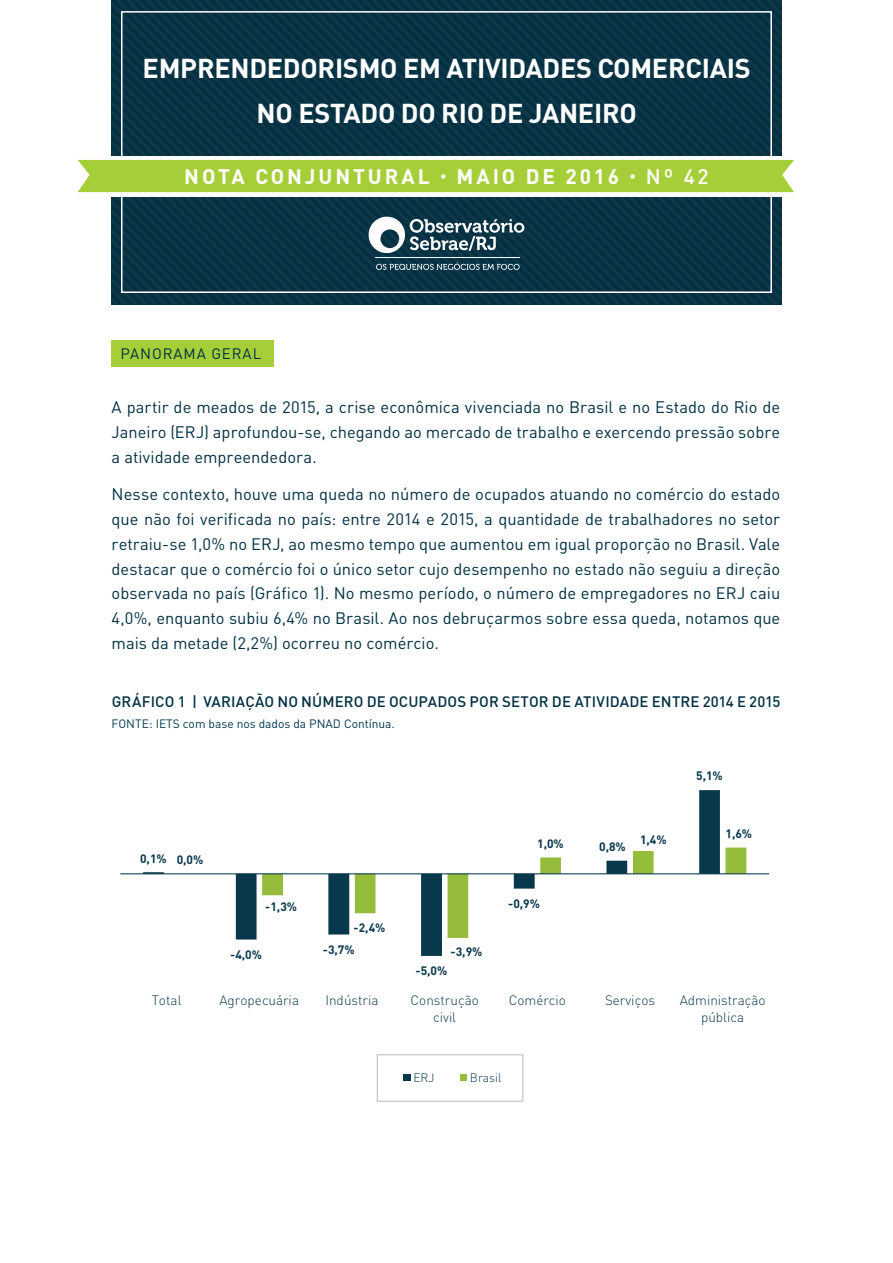
<style>
.page{position:relative;width:893px;height:1263px;background:#fff}
.page>*{position:absolute;margin:0;border:0;box-sizing:border-box;transform-origin:0 0}
.t1{font:700 27px/44.7px "DIN Pro";letter-spacing:-.01em;color:#fff;text-align:center}
.t2{font:700 20.85px "DIN Pro";letter-spacing:.14em;color:#fff}
.t3{font:16.5px/24.8px "DIN Pro";color:#003042;text-align:justify}
.t4{font:500 15px "DIN Pro";letter-spacing:.005em;color:#003042}
.t5{font:15px "DIN Pro";letter-spacing:.06em;color:#003042}
.t6{font:300 13.5px/17.2px "DIN Pro";color:#08384c;text-align:center}
.t7{font:700 12px "DIN Pro";color:#08384c}
.t8{font:12px "DIN Pro";color:#00384d}
.t9{font:300 12px "DIN Pro";color:#08384c}
.t10{font:700 10.5px "DIN Pro";letter-spacing:.11em;color:#fff}
.s1{font-size:9px}
.s2{font-size:13.5px}
.s3{font-weight:500}
</style>
<div class="page">
<svg style="left:78px;top:0;width:716px;height:304px;background:#335958"></svg>
<div style="left:111px;top:340px;width:163px;height:26px;background:#a6ce39"></div>
<svg style="left:143px;top:790px;width:577px;height:166px"></svg>
<svg style="left:262px;top:847px;width:484px;height:91px"></svg>
<hr style="left:120px;top:873px;width:649px;height:1px;background:#08384c">
<div style="left:377px;top:1054px;width:146px;height:48px;border:1px solid #bfbebe"></div>
<div style="left:404px;top:1074px;width:7px;height:7px;background:#08384c"></div>
<div style="left:460px;top:1074px;width:7px;height:7px;background:#96bc3c"></div>
<h1 class="t1" style="left:143px;top:45px;width:610px">EMPRENDEDORISMO EM ATIVIDADES COMERCIAIS<br>NO ESTADO DO RIO DE JANEIRO</h1>
<p class="t10" style="left:321px;top:99px;width:252px">NOTA CONJUNTURAL <span class="s1">•</span> MAIO DE 2016 <span class="s1">•</span> Nº42</p>
<p class="t2" style="left:184px;top:162px;width:526px">NOTA CONJUNTURAL <span class="s2">•</span> MAIO DE 2016 <span class="s2">•</span> <span class="s3">Nº 42</span></p>
<p class="t5" style="left:121px;top:343px;width:142px">PANORAMA GERAL</p>
<p class="t3" style="left:112px;top:394px;width:670px">A partir de meados de 2015, a crise econômica vivenciada no Brasil e no Estado do Rio de Janeiro (ERJ) aprofundou-se, chegando ao mercado de trabalho e exercendo pressão sobre a atividade empreendedora.</p>
<p class="t3" style="left:112px;top:481px;width:670px">Nesse contexto, houve uma queda no número de ocupados atuando no comércio do estado que não foi verificada no país: entre 2014 e 2015, a quantidade de trabalhadores no setor retraiu-se 1,0% no ERJ, ao mesmo tempo que aumentou em igual proporção no Brasil. Vale destacar que o comércio foi o único setor cujo desempenho no estado não seguiu a direção observada no país (Gráfico 1). No mesmo período, o número de empregadores no ERJ caiu 4,0%, enquanto subiu 6,4% no Brasil. Ao nos debruçarmos sobre essa queda, notamos que mais da metade (2,2%) ocorreu no comércio.</p>
<p class="t4" style="left:112px;top:691px;width:670px">GRÁFICO 1 | VARIAÇÃO NO NÚMERO DE OCUPADOS POR SETOR DE ATIVIDADE ENTRE 2014 E 2015</p>
<p class="t8" style="left:112px;top:715px;width:285px">FONTE: IETS com base nos dados da PNAD Contínua.</p>
<p class="t7" style="left:140px;top:850px;width:28px">0,1%</p>
<p class="t7" style="left:177px;top:852px;width:28px">0,0%</p>
<p class="t7" style="left:265px;top:898px;width:33px">-1,3%</p>
<p class="t7" style="left:354px;top:920px;width:33px">-2,4%</p>
<p class="t7" style="left:230px;top:946px;width:33px">-4,0%</p>
<p class="t7" style="left:323px;top:941px;width:33px">-3,7%</p>
<p class="t7" style="left:451px;top:943px;width:33px">-3,9%</p>
<p class="t7" style="left:415px;top:962px;width:33px">-5,0%</p>
<p class="t7" style="left:537px;top:835px;width:28px">1,0%</p>
<p class="t7" style="left:640px;top:831px;width:28px">1,4%</p>
<p class="t7" style="left:599px;top:838px;width:28px">0,8%</p>
<p class="t7" style="left:508px;top:895px;width:33px">-0,9%</p>
<p class="t7" style="left:696px;top:768px;width:28px">5,1%</p>
<p class="t7" style="left:725px;top:825px;width:28px">1,6%</p>
<p class="t6" style="left:152px;top:991px;width:31px">Total</p>
<p class="t6" style="left:219px;top:991px;width:81px">Agropecuária</p>
<p class="t6" style="left:325px;top:991px;width:54px">Indústria</p>
<p class="t6" style="left:410px;top:991px;width:70px">Construção civil</p>
<p class="t6" style="left:509px;top:991px;width:59px">Comércio</p>
<p class="t6" style="left:605px;top:991px;width:52px">Serviços</p>
<p class="t6" style="left:680px;top:991px;width:87px">Administração pública</p>
<p class="t9" style="left:413px;top:1069px;width:23px">ERJ</p>
<p class="t9" style="left:470px;top:1069px;width:33px">Brasil</p>
</div>
